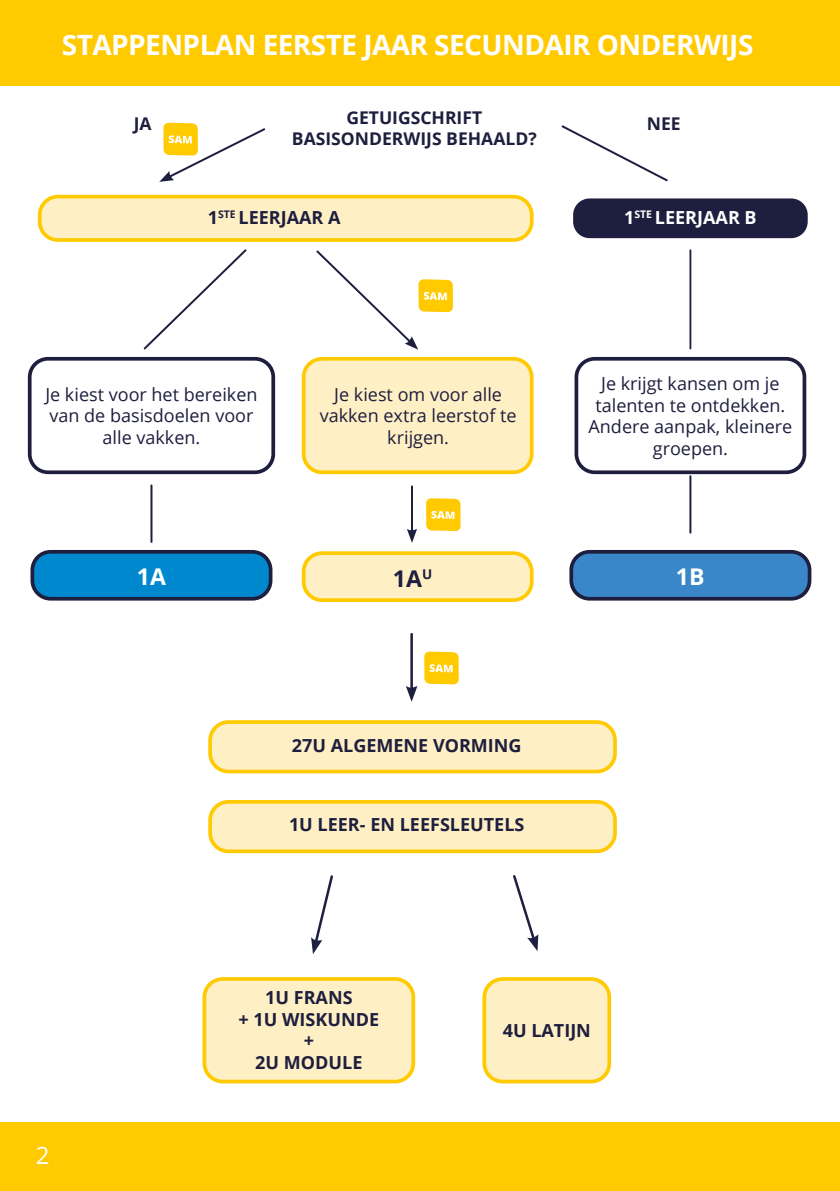
<style>
.page{position:relative;width:840px;height:1191px;background:#fff}
.page>*{position:absolute;margin:0;border:0;box-sizing:border-box;transform-origin:0 0}
.t1{font:700 28px "Open Sans";letter-spacing:-.02em;color:#fff}
.t2{font:24px "Open Sans";color:#fff}
.t3{font:700 23px "Open Sans";color:#fff}
.t4{font:700 23px "Open Sans";color:#1e1e3e}
.t5{font:18px/21.6px "Open Sans";color:#1e1e3e;text-align:center}
.t6{font:700 18px/21.6px "Open Sans";color:#1e1e3e;text-align:center}
.t7{font:700 18px "Open Sans";color:#fff}
.t8{font:700 17.6px/21px "Open Sans";color:#1e1e3e;text-align:center}
</style>
<div class="page">
<hr style="left:689px;top:250px;width:2px;height:98px;background:#1e1e3e">
<div style="left:0;top:1123px;width:839px;height:68px;background:#ffca00"></div>
<svg style="left:561px;top:125px;width:107px;height:57px"></svg>
<div style="left:32px;top:552px;width:238px;height:47px;background:#0088cf;border-radius:18px"></div>
<div style="left:30px;top:550px;width:242px;height:50px;border:4px solid #1e1e3e;border-radius:18px"></div>
<div style="left:40px;top:197px;width:491px;height:43px;background:#ffefc4;border-radius:18px"></div>
<div style="left:38px;top:195px;width:495px;height:47px;border:4px solid #ffca00;border-radius:18px"></div>
<div style="left:28px;top:357px;width:247px;height:117px;border:4px solid #1e1e3e;border-radius:18px"></div>
<div style="left:303px;top:359px;width:228px;height:113px;background:#ffefc4;border-radius:18px"></div>
<div style="left:301px;top:357px;width:232px;height:117px;border:4px solid #ffca00;border-radius:18px"></div>
<div style="left:574px;top:357px;width:231px;height:117px;border:4px solid #1e1e3e;border-radius:18px"></div>
<div style="left:571px;top:197px;width:238px;height:43px;background:#1e1e3e;border-radius:18px"></div>
<div style="left:569px;top:195px;width:242px;height:47px;border:4px solid #fff;border-radius:18px"></div>
<div style="left:303px;top:553px;width:228px;height:47px;background:#ffefc4;border-radius:18px"></div>
<div style="left:301px;top:551px;width:232px;height:51px;border:4px solid #ffca00;border-radius:18px"></div>
<div style="left:571px;top:552px;width:238px;height:47px;background:#3987c8;border-radius:18px"></div>
<div style="left:569px;top:550px;width:242px;height:50px;border:4px solid #1e1e3e;border-radius:18px"></div>
<svg style="left:143px;top:249px;width:104px;height:101px"></svg>
<hr style="left:150px;top:485px;width:2px;height:57px;background:#1e1e3e">
<hr style="left:411px;top:486px;width:2px;height:46px;background:#1e1e3e">
<svg style="left:407px;top:529px;width:10px;height:14px"></svg>
<hr style="left:689px;top:476px;width:2px;height:56px;background:#1e1e3e">
<div style="left:484px;top:979px;width:125px;height:102px;background:#ffefc4;border-radius:18px"></div>
<div style="left:482px;top:977px;width:128px;height:106px;border:4px solid #ffca00;border-radius:18px"></div>
<div style="left:210px;top:722px;width:404px;height:49px;background:#ffefc4;border-radius:18px"></div>
<div style="left:208px;top:720px;width:408px;height:53px;border:4px solid #ffca00;border-radius:18px"></div>
<div style="left:210px;top:802px;width:404px;height:49px;background:#ffefc4;border-radius:18px"></div>
<div style="left:208px;top:800px;width:408px;height:53px;border:4px solid #ffca00;border-radius:18px"></div>
<hr style="left:410px;top:634px;width:2px;height:56px;background:#1e1e3e">
<svg style="left:406px;top:686px;width:11px;height:16px"></svg>
<svg style="left:311px;top:875px;width:22px;height:79px"></svg>
<svg style="left:513px;top:875px;width:25px;height:76px"></svg>
<div style="left:204px;top:979px;width:209px;height:102px;background:#ffefc4;border-radius:18px"></div>
<div style="left:202px;top:977px;width:213px;height:106px;border:4px solid #ffca00;border-radius:18px"></div>
<div style="left:0;top:0;width:839px;height:85px;background:#ffca00"></div>
<svg style="left:159px;top:123px;width:107px;height:59px"></svg>
<svg style="left:316px;top:250px;width:136px;height:100px"></svg>
<svg style="left:426px;top:498px;width:34px;height:33px"></svg>
<svg style="left:424px;top:651px;width:34px;height:33px"></svg>
<h1 class="t1" style="left:62px;top:26px;width:692px">STAPPENPLAN EERSTE JAAR SECUNDAIR ONDERWIJS</h1>
<p class="t8" style="left:292px;top:107px;width:246px">GETUIGSCHRIFT<br>BASISONDERWIJS BEHAALD?</p>
<p class="t8" style="left:134px;top:113px;width:19px">JA</p>
<p class="t8" style="left:646px;top:113px;width:35px">NEE</p>
<p class="t6" style="left:208px;top:206px;width:134px">1<sup>STE</sup> LEERJAAR A</p>
<p class="t7" style="left:623px;top:205px;width:134px">1<sup>STE</sup> LEERJAAR B</p>
<p class="t5" style="left:45px;top:383px;width:214px">Je kiest voor het bereiken van de basisdoelen voor alle vakken.</p>
<p class="t5" style="left:319px;top:383px;width:198px">Je kiest om voor alle vakken extra leerstof te krijgen.</p>
<p class="t5" style="left:588px;top:372px;width:205px">Je krijgt kansen om je talenten te ontdekken.<br>Andere aanpak, kleinere groepen.</p>
<p class="t3" style="left:137px;top:561px;width:31px">1A</p>
<p class="t4" style="left:393px;top:562px;width:41px">1A<sup>U</sup></p>
<p class="t3" style="left:675px;top:561px;width:30px">1B</p>
<p class="t6" style="left:292px;top:734px;width:231px">27U ALGEMENE VORMING</p>
<p class="t6" style="left:289px;top:813px;width:237px">1U LEER- EN LEEFSLEUTELS</p>
<h2 class="t2" style="left:36px;top:1138px;width:15px">2</h2>
<p class="t6" style="left:238px;top:986px;width:142px">1U FRANS<br>+ 1U WISKUNDE +<br>2U MODULE</p>
<p class="t6" style="left:502px;top:1019px;width:90px">4U LATIJN</p>
</div>
